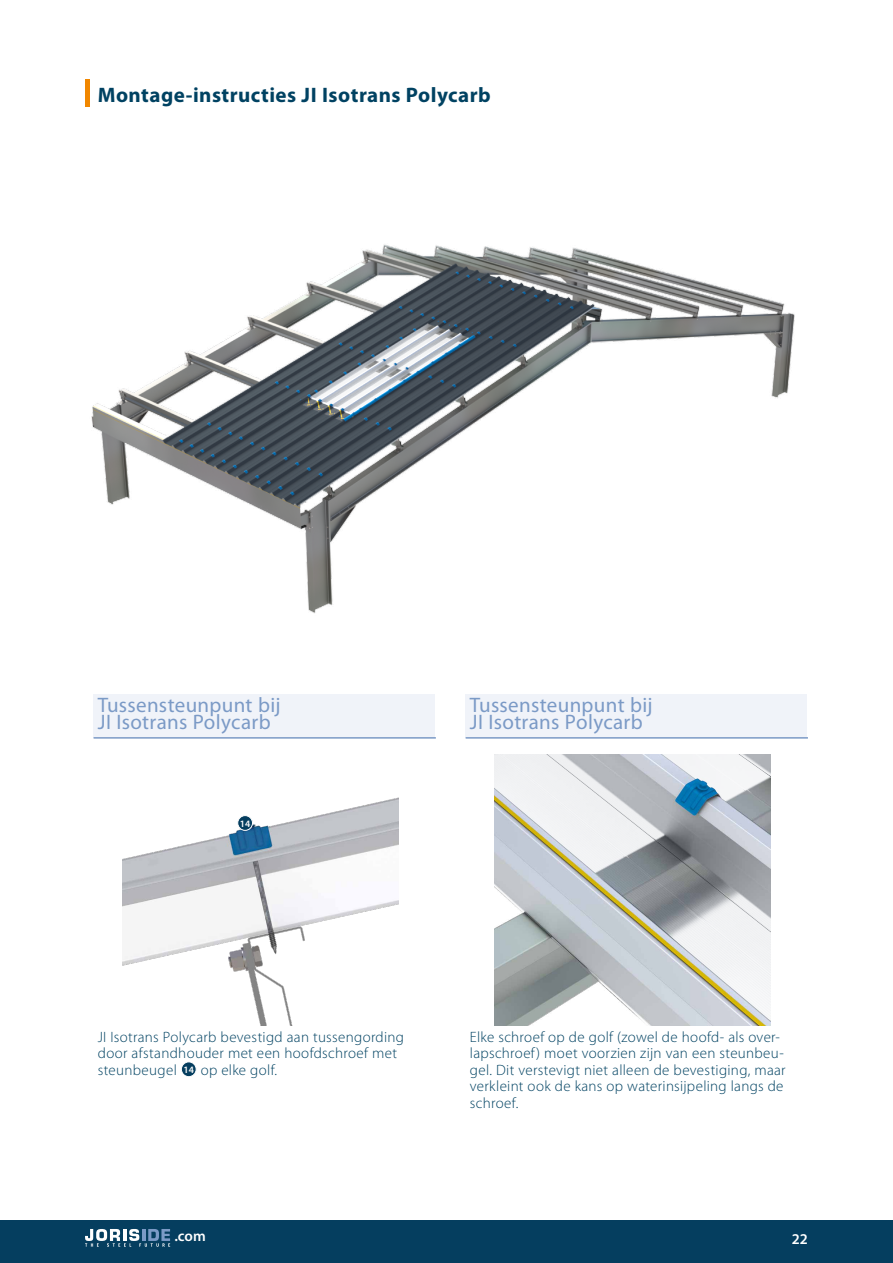
<style>
.page{position:relative;width:893px;height:1263px;background:#fff}
.page>*{position:absolute;margin:0;border:0;box-sizing:border-box;transform-origin:0 0}
.t1{font:21px/16.5px "Myriad Pro";letter-spacing:.015em;color:#7b9ac6}
.t2{font:700 21px "Myriad Pro";letter-spacing:.02em;color:#004262}
.t3{font:300 15px/16.5px "Myriad Pro";letter-spacing:.02em;color:#004262}
.t4{font:600 15px "Myriad Pro";color:#fff}
.t5{font:600 9.75px "Myriad Pro";color:#fff}
.s1{font-weight:600;font-size:9.75px;color:#fff}
</style>
<div class="page">
<hr style="left:85px;top:79px;width:4px;height:28px;background:#f18700">
<img style="left:494px;top:754px;width:277px;height:272px">
<div style="left:466px;top:694px;width:341px;height:44px;background:#f0f3f9"></div>
<hr style="left:466px;top:737px;width:342px;height:2px;background:#7b9ac6">
<div style="left:181px;top:1062px;width:15px;height:15px;background:#053e5f;border-radius:50%"></div>
<div style="left:181px;top:1061px;width:16px;height:16px;border:1px solid #fff;border-radius:50%"></div>
<div style="left:94px;top:694px;width:341px;height:44px;background:#f0f3f9"></div>
<hr style="left:94px;top:737px;width:342px;height:2px;background:#7b9ac6">
<img style="left:122px;top:797px;width:277px;height:229px">
<div style="left:238px;top:815px;width:15px;height:15px;background:#053e5f;border-radius:50%"></div>
<div style="left:237px;top:815px;width:16px;height:16px;border:1px solid #fff;border-radius:50%"></div>
<img style="left:91px;top:244px;width:704px;height:369px">
<div style="left:0;top:1220px;width:893px;height:43px;background:#053e5f"></div>
<svg style="left:85px;top:1229px;width:85px;height:18px"></svg>
<h1 class="t2" style="left:98px;top:81px;width:394px">Montage-instructies JI Isotrans Polycarb</h1>
<h1 class="t1" style="left:98px;top:696px;width:184px">Tussensteunpunt bij<br>JI Isotrans Polycarb</h1>
<p class="t5" style="left:240px;top:817px;width:12px">14</p>
<h1 class="t1" style="left:470px;top:696px;width:184px">Tussensteunpunt bij<br>JI Isotrans Polycarb</h1>
<p class="t3" style="left:98px;top:1028px;width:308px">JI Isotrans Polycarb bevestigd aan tussengording door afstandhouder met een hoofdschroef met steunbeugel <span class="s1">14</span> op elke golf.</p>
<p class="t3" style="left:470px;top:1028px;width:317px">Elke schroef op de golf (zowel de hoofd- als over&shy;lapschroef) moet voorzien zijn van een steunbeu&shy;gel. Dit verstevigt niet alleen de bevestiging, maar verkleint ook de kans op waterinsijpeling langs de schroef.</p>
<p class="t4" style="left:174px;top:1226px;width:33px">.com</p>
<p class="t4" style="left:792px;top:1229px;width:18px">22</p>
</div>
